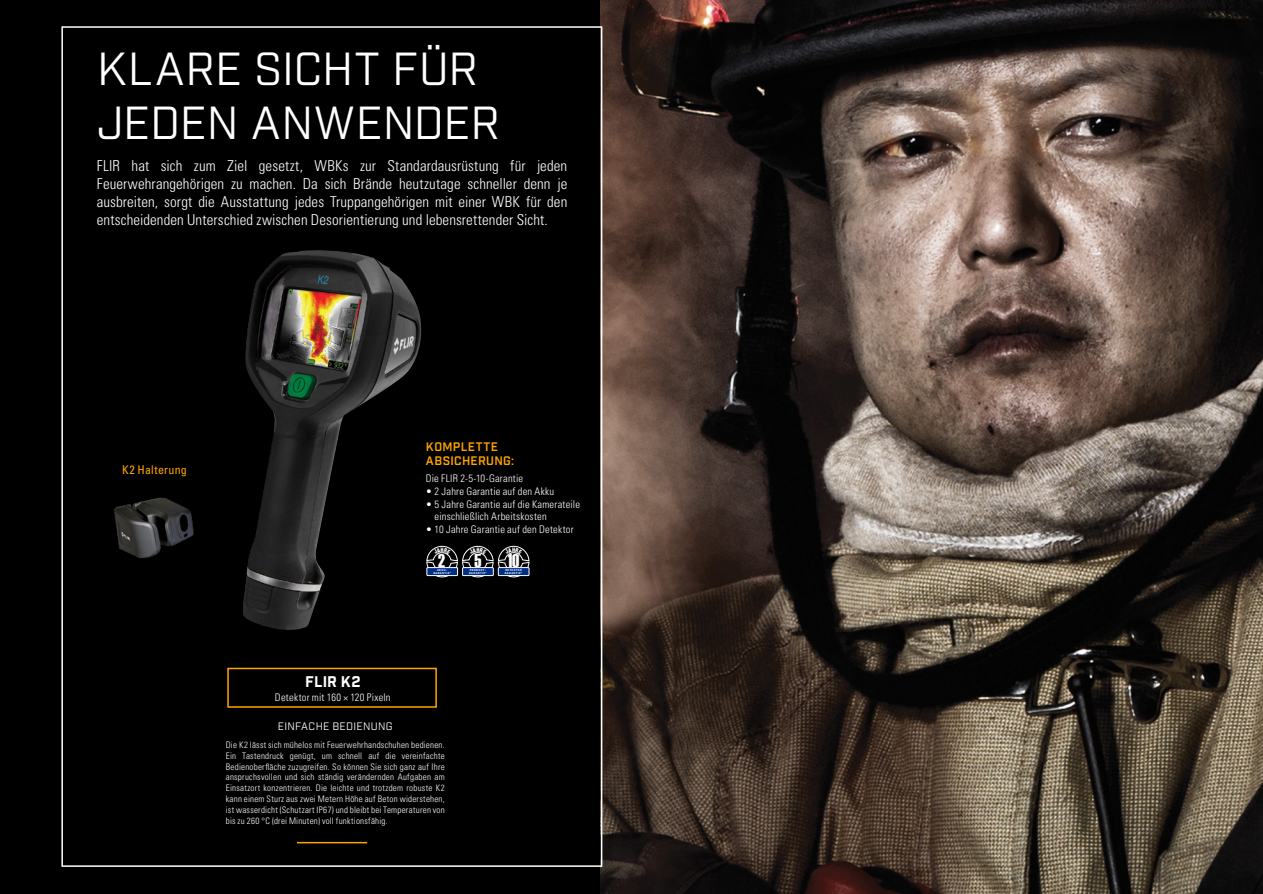
<style>
.page{position:relative;width:1263px;height:894px;background:#fff}
.page>*{position:absolute;margin:0;border:0;box-sizing:border-box;transform-origin:0 0}
.t1{font:45px/54px "Industry";letter-spacing:.005em;color:#fff}
.t2{font:18.45px "Haettenschweiler";color:#fff}
.t3{font:300 condensed 15px/18px "Univers LT Std";letter-spacing:.005em;color:#fff;text-align:justify}
.t4{font:700 15px "Industry";letter-spacing:.015em;color:#fff}
.t5{font:600 12px/14.4px "Industry";letter-spacing:.03em;color:#ffa400}
.t6{font:condensed 12px "Univers LT Std";letter-spacing:.015em;color:#ffa400}
.t7{font:300 condensed 10.5px/12.6px "Univers LT Std";letter-spacing:.02em;color:#fff}
.t8{font:10.5px "Industry";letter-spacing:.03em;color:#fff}
.t9{font:300 condensed 9px/10.8px "Univers LT Std";letter-spacing:.025em;color:#fff;text-align:justify}
.t10{font:700 2.7px/2.7px "Industry";letter-spacing:.15em;color:#fff}
</style>
<div class="page">
<div style="left:0;top:0;width:1263px;height:893px;background:#000"></div>
<img style="left:600px;top:0;width:663px;height:893px">
<img style="left:243px;top:250px;width:179px;height:379px">
<img style="left:114px;top:497px;width:80px;height:61px">
<div style="left:227px;top:667px;width:210px;height:40px;border:2px solid #ffa400"></div>
<hr style="left:297px;top:841px;width:70px;height:2px;background:#ffa400">
<svg style="left:426px;top:545px;width:103px;height:32px"></svg>
<h1 class="t1" style="left:97px;top:43px;width:404px">KLARE SICHT FÜR<br>JEDEN ANWENDER</h1>
<p class="t3" style="left:97px;top:156px;width:472px">FLIR hat sich zum Ziel gesetzt, WBKs zur Standardausrüstung für jeden Feuerwehrangehörigen zu machen. Da sich Brände heutzutage schneller denn je ausbreiten, sorgt die Ausstattung jedes Truppangehörigen mit einer WBK für den entscheidenden Unterschied zwischen Desorientierung und lebensrettender Sicht.</p>
<h3 class="t6" style="left:122px;top:462px;width:66px">K2 Halterung</h3>
<h3 class="t5" style="left:426px;top:439px;width:90px">KOMPLETTE<br>ABSICHERUNG:</h3>
<p class="t7" style="left:426px;top:472px;width:99px">Die FLIR 2-5-10-Garantie</p>
<p class="t7" style="left:426px;top:485px;width:130px">• 2 Jahre Garantie auf den Akku</p>
<p class="t7" style="left:434px;top:497px;width:147px;text-indent:-9px">• 5 Jahre Garantie auf die Kamerateile einschließlich Arbeitskosten</p>
<p class="t7" style="left:426px;top:522px;width:149px">• 10 Jahre Garantie auf den Detektor</p>
<h2 class="t2" style="left:438px;top:550px;width:8px">2</h2>
<h2 class="t2" style="left:474px;top:550px;width:8px">5</h2>
<h2 class="t2" style="left:508px;top:550px;width:13px">10</h2>
<p class="t10" style="left:433px;top:568px;width:19px;text-align:center">AKKU-<br>GARANTIE*</p>
<p class="t10" style="left:505px;top:568px;width:19px">DETEKTOR<br>GARANTIE*</p>
<p class="t10" style="left:469px;top:568px;width:19px">PRODUKT-<br>GARANTIE*</p>
<h3 class="t4" style="left:305px;top:672px;width:57px">FLIR K2</h3>
<p class="t7" style="left:275px;top:690px;width:117px">Detektor mit 160 × 120 Pixeln</p>
<p class="t8" style="left:278px;top:720px;width:116px">EINFACHE BEDIENUNG</p>
<p class="t9" style="left:226px;top:739px;width:220px">Die K2 lässt sich mühelos mit Feuerwehrhandschuhen bedienen.<br>Ein Tastendruck genügt, um schnell auf die vereinfachte Bedienoberfläche zuzugreifen. So können Sie sich ganz auf Ihre anspruchsvollen und sich ständig verändernden Aufgaben am Einsatzort konzentrieren. Die leichte und trotzdem robuste K2 kann einem Sturz aus zwei Metern Höhe auf Beton widerstehen, ist wasserdicht (Schutzart IP67) und bleibt bei Temperaturen von bis zu 260 °C (drei Minuten) voll funktionsfähig.</p>
</div>
